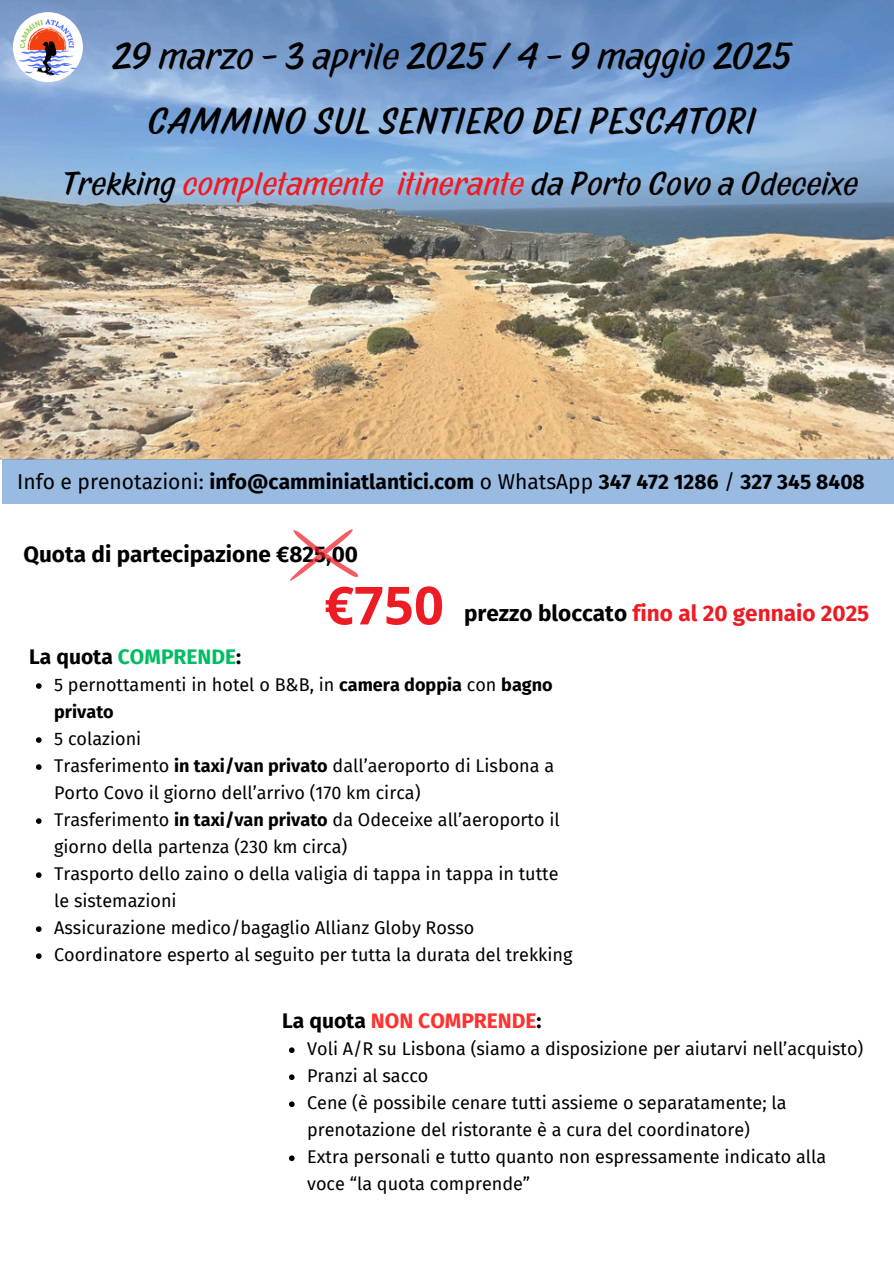
<style>
.page{position:relative;width:894px;height:1264px;background:#fff}
.page>*{position:absolute;margin:0;border:0;box-sizing:border-box;transform-origin:0 0}
.t1{font:700 52.5px "Open Sans";color:#ed1c24}
.t2{font:700 37.5px/65.2px "Pinatas Marks";color:#000;text-align:center}
.t3{font:700 33px "Pinatas Marks";color:#000}
.t4{font:700 22.5px "Fira Sans";color:#ed1c24}
.t5{font:700 22.5px "Fira Sans";color:#000}
.t6{font:700 21px "Fira Sans";color:#000}
.t7{font:700 21px "Fira Sans";color:#ff3131}
.t8{font:700 21px "Fira Sans";color:#00bd62}
.t9{font:18px/27px "Fira Sans";color:#000}
.s1{color:#ed1c24}
.s2{font-weight:400}
.s3{color:#000}
.s4{font-weight:700}
</style>
<div class="page">
<img style="left:0;top:0;width:893px;height:459px">
<img style="left:13px;top:12px;width:70px;height:70px;border-radius:50%">
<div style="left:2px;top:460px;width:891px;height:44px;background:#99bae1"></div>
<svg style="left:289px;top:529px;width:69px;height:52px"></svg>
<svg style="left:36px;top:683px;width:6px;height:5px"></svg>
<svg style="left:36px;top:737px;width:6px;height:5px"></svg>
<svg style="left:36px;top:764px;width:6px;height:5px"></svg>
<svg style="left:36px;top:818px;width:6px;height:5px"></svg>
<svg style="left:36px;top:872px;width:6px;height:5px"></svg>
<svg style="left:36px;top:926px;width:6px;height:5px"></svg>
<svg style="left:36px;top:953px;width:6px;height:5px"></svg>
<svg style="left:289px;top:1047px;width:5px;height:6px"></svg>
<svg style="left:289px;top:1074px;width:5px;height:6px"></svg>
<svg style="left:289px;top:1101px;width:5px;height:6px"></svg>
<svg style="left:289px;top:1155px;width:5px;height:6px"></svg>
<p class="t2" style="left:113px;top:24px;width:680px">29 marzo - 3 aprile 2025 / 4 - 9 maggio 2025<br>CAMMINO SUL SENTIERO DEI PESCATORI</p>
<p class="t3" style="left:63px;top:162px;width:796px">Trekking <span class="s1">completamente itinerante</span> da Porto Covo a Odeceixe</p>
<p class="t6" style="left:17px;top:469px;width:848px"><span class="s2">Info e prenotazioni:</span> info@camminiatlantici.com <span class="s2">o WhatsApp</span> 347 472 1286 <span class="s2">/</span> 327 345 8408</p>
<h4 class="t5" style="left:24px;top:541px;width:336px">Quota di partecipazione €825,00</h4>
<p class="t1" style="left:324px;top:568px;width:121px">€750</p>
<h3 class="t4" style="left:464px;top:599px;width:407px"><span class="s3">prezzo bloccato</span> fino al 20 gennaio 2025</h3>
<h1 class="t8" style="left:29px;top:644px;width:214px"><span class="s3">La quota</span> COMPRENDE<span class="s3">:</span></h1>
<h3 class="t9" style="left:54px;top:671px;width:500px">5 pernottamenti in hotel o B&amp;B, in <span class="s4">camera doppia</span> con <span class="s4">bagno privato</span></h3>
<h3 class="t9" style="left:54px;top:725px;width:89px">5 colazioni</h3>
<p class="t9" style="left:54px;top:752px;width:501px">Trasferimento <span class="s4">in taxi/van privato</span> dall’aeroporto di Lisbona a<br>Porto Covo il giorno dell’arrivo (170 km circa)</p>
<p class="t9" style="left:54px;top:806px;width:507px">Trasferimento <span class="s4">in taxi/van privato</span> da Odeceixe all’aeroporto il giorno della partenza (230 km circa)</p>
<p class="t9" style="left:54px;top:860px;width:505px">Trasporto dello zaino o della valigia di tappa in tappa in tutte le sistemazioni</p>
<p class="t9" style="left:54px;top:914px;width:421px">Assicurazione medico/bagaglio Allianz Globy Rosso</p>
<p class="t9" style="left:54px;top:941px;width:519px">Coordinatore esperto al seguito per tutta la durata del trekking</p>
<p class="t7" style="left:282px;top:1008px;width:261px"><span class="s3">La quota</span> NON COMPRENDE<span class="s3">:</span></p>
<p class="t9" style="left:307px;top:1035px;width:557px">Voli A/R su Lisbona (siamo a disposizione per aiutarvi nell’acquisto)</p>
<h3 class="t9" style="left:307px;top:1062px;width:123px">Pranzi al sacco</h3>
<p class="t9" style="left:307px;top:1089px;width:480px">Cene (è possibile cenare tutti assieme o separatamente; la prenotazione del ristorante è a cura del coordinatore)</p>
<p class="t9" style="left:307px;top:1143px;width:520px">Extra personali e tutto quanto non espressamente indicato alla voce “la quota comprende”</p>
</div>
